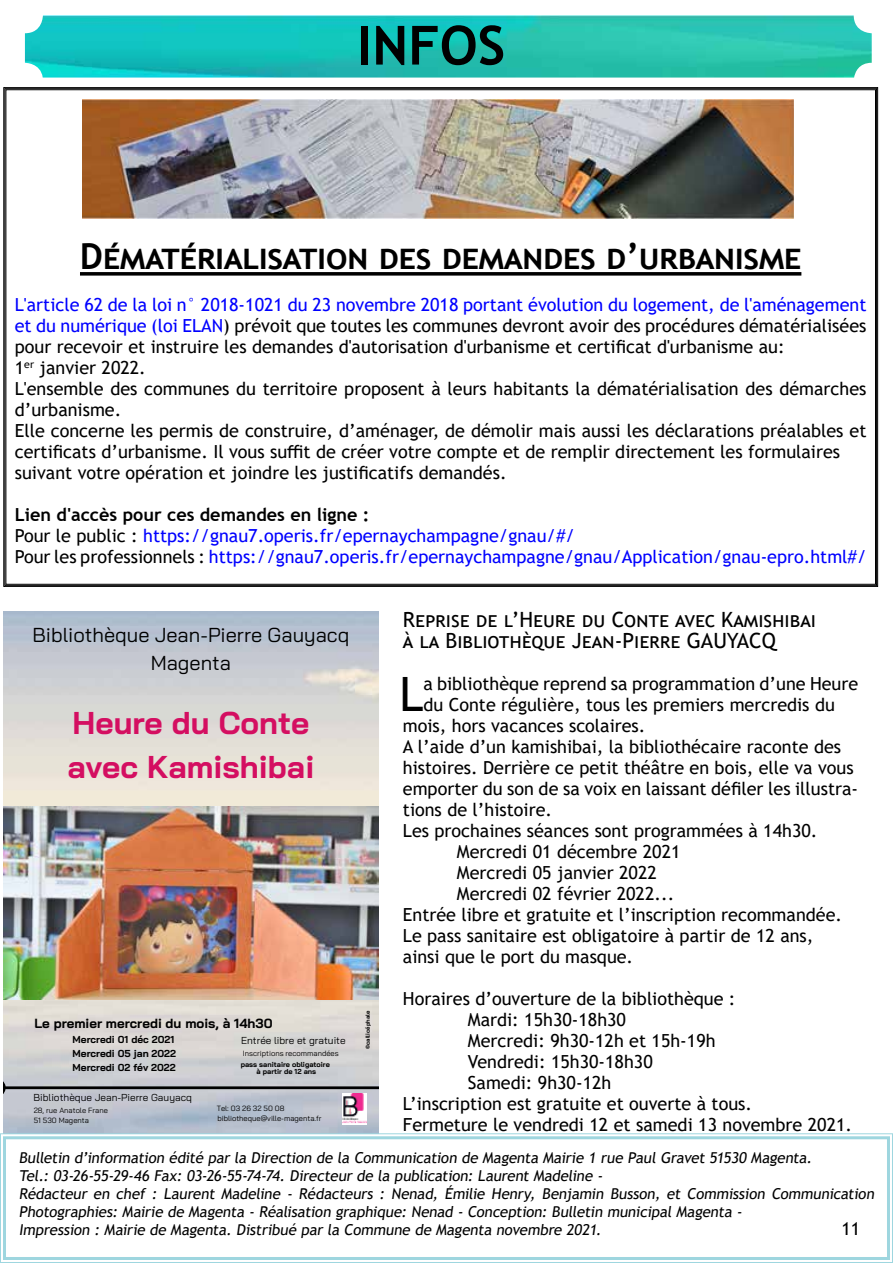
<style>
.page{position:relative;width:893px;height:1263px;background:#fff}
.page>*{position:absolute;margin:0;border:0;box-sizing:border-box;transform-origin:0 0}
.t1{font:700 54px "Trebuchet MS";color:#000}
.t2{font:47.4px "Trebuchet MS";color:#000}
.t3{font:700 36px "Trebuchet MS";color:#000}
.t4{font:700 31.5px/44px "Bai Jamjuree";color:#d40e61}
.t5{font:21px/21px "Trebuchet MS";color:#000}
.t6{font:20.1px/28.2px "Bai Jamjuree";color:#000;text-align:center}
.t7{font:18px/21px "Trebuchet MS";color:#000}
.t8{font:18px/21px "Trebuchet MS";color:#00f}
.t9{font:15px/18px "Trebuchet MS";color:#000}
.t10{font:700 13.2px "Bai Jamjuree";color:#000}
.t11{font:10.05px "Bai Jamjuree";color:#000}
.t12{font:700 10.05px/14px "Bai Jamjuree";color:#000}
.t13{font:7.5px/10.4px "Bai Jamjuree";color:#000}
.t14{font:700 7.2px/7.1px "Bai Jamjuree";color:#000;text-align:center}
.t15{font:700 5.85px "Bai Jamjuree";color:#000}
.s1{color:#00f}
.s2{font-weight:700;color:#000}
.s3{color:#000}
</style>
<div class="page">
<img style="left:3px;top:611px;width:375px;height:522px">
<img style="left:3px;top:807px;width:375px;height:192px">
<svg style="left:3px;top:1078px;width:375px;height:19px;background:#a9abb1"></svg>
<img style="left:343px;top:1093px;width:24px;height:32px">
<svg style="left:0;top:1133px;width:893px;height:130px"></svg>
<div style="left:3px;top:1136px;width:887px;height:124px;border:3px solid #9ed6df"></div>
<img style="left:25px;top:15px;width:847px;height:63px">
<svg style="left:3px;top:87px;width:875px;height:500px"></svg>
<h1 class="t1" style="left:357px;top:12px;width:150px">INFOS</h1>
<h3 class="t3" style="left:80px;top:234px;width:723px">Dématérialisation des demandes d’urbanisme</h3>
<p class="t7" style="left:15px;top:294px;width:853px"><span class="s1">L'article 62 de la loi n° 2018-1021 du 23 novembre 2018 portant évolution du logement, de l'aménagement et du numérique (loi ELAN</span>) prévoit que toutes les communes devront avoir des procédures dématérialisées pour recevoir et instruire les demandes d'autorisation d'urbanisme et certificat d'urbanisme au:<br>1<sup>er</sup> janvier 2022.<br>L'ensemble des communes du territoire proposent à leurs habitants la dématérialisation des démarches d’urbanisme.<br>Elle concerne les permis de construire, d’aménager, de démolir mais aussi les déclarations préalables et certificats d’urbanisme. Il vous suffit de créer votre compte et de remplir directement les formulaires suivant votre opération et joindre les justificatifs demandés.</p>
<p class="t8" style="left:15px;top:504px;width:853px"><span class="s2">Lien d'accès pour ces demandes en ligne :<br></span><span class="s3">Pour le public :</span> https://gnau7.operis.fr/epernaychampagne/gnau/#/<br><span class="s3">Pour les professionnels :</span> https://gnau7.operis.fr/epernaychampagne/gnau/Application/gnau-epro.html#/</p>
<p class="t6" style="left:33px;top:621px;width:318px">Bibliothèque Jean-Pierre Gauyacq<br>Magenta</p>
<h3 class="t4" style="left:67px;top:701px;width:249px">Heure du Conte avec Kamishibai</h3>
<p class="t10" style="left:34px;top:1015px;width:240px">Le premier mercredi du mois, à 14h30</p>
<p class="t12" style="left:73px;top:1032px;width:105px">Mercredi 01 déc 2021<br>Mercredi 05 jan 2022<br>Mercredi 02 fév 2022</p>
<p class="t11" style="left:241px;top:1032px;width:106px">Entrée libre et gratuite</p>
<p class="t13" style="left:243px;top:1048px;width:97px">Inscriptions recommandées</p>
<p class="t14" style="left:241px;top:1061px;width:91px">pass sanitaire obligatoire à partir de 12 ans</p>
<p class="t11" style="left:34px;top:1089px;width:160px">Bibliothèque Jean-Pierre Gauyacq</p>
<p class="t13" style="left:34px;top:1105px;width:76px">28, rue Anatole Frane<br>51 530 Magenta</p>
<p class="t13" style="left:217px;top:1103px;width:106px">Tel: 03 26 32 50 08 bibliotheque@ville-magenta.fr</p>
<p class="t15" style="left:365px;top:1049px;width:40px;rotate:-90deg">©callicéphale</p>
<p class="t5" style="left:403px;top:609px;width:415px">Reprise de l’Heure du Conte avec Kamishibai à la Bibliothèque Jean-Pierre GAUYACQ</p>
<h2 class="t2" style="left:399px;top:664px;width:25px">L</h2>
<p class="t7" style="left:423px;top:673px;width:436px">a bibliothèque reprend sa programmation d’une Heure</p>
<p class="t7" style="left:423px;top:694px;width:413px">du Conte régulière, tous les premiers mercredis du</p>
<p class="t7" style="left:403px;top:715px;width:244px">mois, hors vacances scolaires.</p>
<p class="t7" style="left:403px;top:736px;width:440px">A l’aide d’un kamishibai, la bibliothécaire raconte des</p>
<p class="t7" style="left:403px;top:757px;width:452px">histoires. Derrière ce petit théâtre en bois, elle va vous</p>
<p class="t7" style="left:403px;top:778px;width:457px">emporter du son de sa voix en laissant défiler les illustra-</p>
<p class="t7" style="left:403px;top:799px;width:151px">tions de l’histoire.</p>
<p class="t7" style="left:403px;top:820px;width:416px">Les prochaines séances sont programmées à 14h30.</p>
<p class="t7" style="left:457px;top:841px;width:225px">Mercredi 01 décembre 2021</p>
<p class="t7" style="left:457px;top:862px;width:201px">Mercredi 05 janvier 2022</p>
<p class="t7" style="left:457px;top:883px;width:219px">Mercredi 02 février 2022...</p>
<p class="t7" style="left:403px;top:904px;width:441px">Entrée libre et gratuite et l’inscription recommandée.</p>
<p class="t7" style="left:403px;top:925px;width:412px">Le pass sanitaire est obligatoire à partir de 12 ans,</p>
<p class="t7" style="left:403px;top:946px;width:232px">ainsi que le port du masque.</p>
<p class="t7" style="left:403px;top:988px;width:334px">Horaires d’ouverture de la bibliothèque :</p>
<p class="t7" style="left:468px;top:1009px;width:160px">Mardi: 15h30-18h30</p>
<p class="t7" style="left:468px;top:1030px;width:249px">Mercredi: 9h30-12h et 15h-19h</p>
<p class="t7" style="left:468px;top:1051px;width:186px">Vendredi: 15h30-18h30</p>
<p class="t7" style="left:468px;top:1072px;width:145px">Samedi: 9h30-12h</p>
<p class="t7" style="left:403px;top:1093px;width:351px">L’inscription est gratuite et ouverte à tous.</p>
<p class="t7" style="left:403px;top:1114px;width:451px">Fermeture le vendredi 12 et samedi 13 novembre 2021.</p>
<p class="t9" style="left:19px;top:1149px;width:859px">Bulletin d’information édité par la Direction de la Communication de Magenta Mairie 1 rue Paul Gravet 51530 Magenta.<br>Tel.: 03-26-55-29-46 Fax: 03-26-55-74-74. Directeur de la publication: Laurent Madeline -<br>Rédacteur en chef : Laurent Madeline - Rédacteurs : Nenad, Émilie Henry, Benjamin Busson, et Commission Communication Photographies: Mairie de Magenta - Réalisation graphique: Nenad - Conception: Bulletin municipal Magenta -<br>Impression : Mairie de Magenta. Distribué par la Commune de Magenta novembre 2021.</p>
<p class="t7" style="left:841px;top:1218px;width:20px">11</p>
</div>
